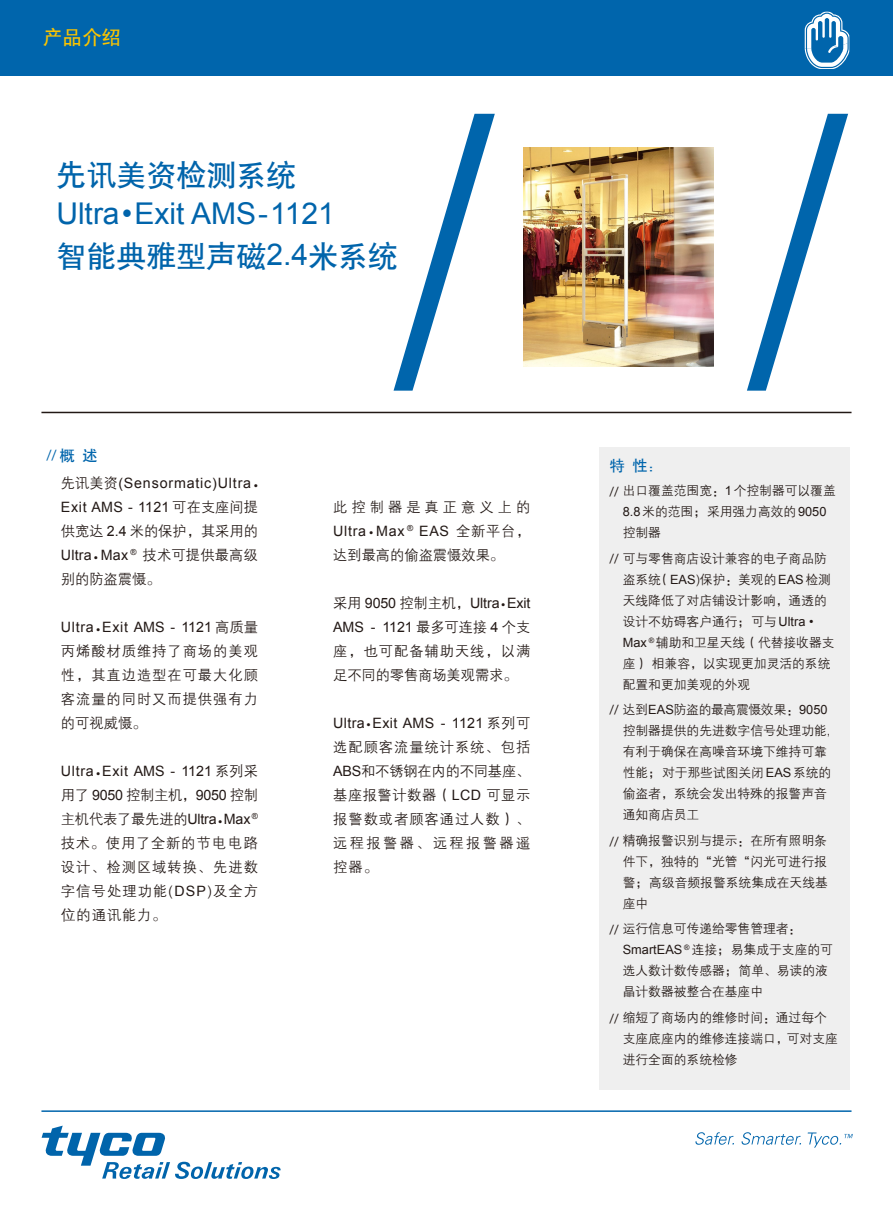
<style>
.page{position:relative;width:893px;height:1212px;background:#fff}
.page>*{position:absolute;margin:0;border:0;box-sizing:border-box;transform-origin:0 0}
.t1{font:30px "H Yb 1 gj";color:#0064ab}
.t2{font:30px "Arial";color:#0064ab}
.t3{font:19.5px "H Yb 1 gj";color:#fbc400}
.t4{font:15px "Myriad Pro";color:#0065ac}
.t5{font:15px "H Yb 1 gj";color:#0065ac}
.t6{font:14.25px/24px "FZZDXJW GB1 0";letter-spacing:.07em;color:#221815;text-align:justify}
.t7{font:14.25px "Arial";letter-spacing:.05em;color:#221815}
.t8{font:14.25px/24px "Arial";letter-spacing:.06em;color:#221815}
.t9{font:14.25px "Arial";letter-spacing:.025em;color:#221815}
.t10{font:14.25px/24px "Arial";letter-spacing:-.01em;color:#221815}
.t11{font:14.25px "FZZDXJW GB1 0";color:#221815}
.t12{font:14.25px/24px "FZZDXJW GB1 0";letter-spacing:-.005em;color:#221815}
.t13{font:14.25px "FZZDXJW GB1 0";letter-spacing:.285em;color:#221815}
.t14{font:12.75px/21px "FZZDXJW GB1 0";color:#221815}
.t15{font:12.75px "FZZDXJW GB1 0";letter-spacing:-.025em;color:#221815}
.s1{font-family:"Arial"}
.s2{font-family:"H Yb 1 gj"}
.s3{font-family:"FZZDXJW GB1 0"}
.s4{font-family:"Myriad Pro";font-size:13.5px}
</style>
<div class="page">
<svg style="left:695px;top:1132px;width:39px;height:13px"></svg>
<svg style="left:741px;top:1132px;width:60px;height:13px"></svg>
<svg style="left:808px;top:1132px;width:45px;height:15px"></svg>
<svg style="left:42px;top:1125px;width:239px;height:54px"></svg>
<div style="left:599px;top:447px;width:251px;height:642px;background:#efefef"></div>
<svg style="left:747px;top:114px;width:101px;height:277px"></svg>
<svg style="left:394px;top:114px;width:101px;height:277px"></svg>
<hr style="left:41px;top:1110px;width:810px;height:2px;background:#0065ac">
<hr style="left:41px;top:412px;width:810px;height:1px;background:#221815">
<div style="left:0;top:0;width:893px;height:76px;background:#0065ac"></div>
<img style="left:523px;top:148px;width:191px;height:219px">
<svg style="left:805px;top:11px;width:44px;height:58px"></svg>
<h2 class="t3" style="left:43px;top:27px;width:79px">产品介绍</h2>
<h1 class="t1" style="left:56px;top:160px;width:241px">先讯美资检测系统</h1>
<h1 class="t2" style="left:56px;top:194px;width:280px">Ultra•Exit AMS-1121</h1>
<h1 class="t1" style="left:56px;top:241px;width:343px">智能典雅型声磁<span class="s1">2.4</span>米系统</h1>
<p class="t4" style="left:46px;top:445px;width:53px">// <span class="s2">概 述</span></p>
<p class="t8" style="left:61px;top:471px;width:199px"><span class="s3">先讯美资</span>(Sensormatic)Ultra <sub>•<br></sub>Exit AMS - 1121 <span class="s3">可在支座间提</span></p>
<p class="t11" style="left:61px;top:523px;width:199px">供宽达 <span class="s1">2.4</span> 米的保护，其采用的</p>
<p class="t9" style="left:61px;top:546px;width:199px">Ultra <sub>•</sub> Max <sup>®</sup> <span class="s3">技术可提供最高级</span></p>
<p class="t6" style="left:61px;top:568px;width:101px">别的防盗震慑。</p>
<p class="t7" style="left:61px;top:618px;width:199px">Ultra <sub>•</sub>Exit AMS - 1121 <span class="s3">高质量</span></p>
<p class="t6" style="left:61px;top:640px;width:199px">丙烯酸材质维持了商场的美观性，其直边造型在可最大化顾客流量的同时又而提供强有力的可视威慑。</p>
<p class="t7" style="left:61px;top:762px;width:199px">Ultra <sub>•</sub>Exit AMS - 1121 <span class="s3">系列采</span></p>
<p class="t6" style="left:61px;top:784px;width:199px">用了 <span class="s1">9050</span> 控制主机，<span class="s1">9050</span> 控制主机代表了最先进的<span class="s1">Ultra</span><sub>•</sub><span class="s1">Max</span> <sup>®</sup>技术。使用了全新的节电电路设计、检测区域转换、先进数字信号处理功能(<span class="s1">DSP</span>)及全方位的通讯能力。</p>
<p class="t13" style="left:333px;top:499px;width:199px">此控制器是真正意义上的</p>
<p class="t7" style="left:333px;top:521px;width:199px">Ultra <sub>•</sub> Max <sup>®</sup> EAS <span class="s3">全新平台，</span></p>
<p class="t11" style="left:333px;top:547px;width:173px">达到最高的偷盗震慑效果。</p>
<p class="t10" style="left:333px;top:591px;width:199px"><span class="s3">采用</span> 9050 <span class="s3">控制主机，</span>Ultra<sub>•</sub>Exit<br>AMS - 1121 <span class="s3">最多可连接</span> 4 <span class="s3">个支</span></p>
<p class="t12" style="left:333px;top:639px;width:199px">座，也可配备辅助天线，以满足不同的零售商场美观需求。</p>
<p class="t9" style="left:333px;top:713px;width:199px">Ultra<sub>•</sub>Exit AMS - 1121 <span class="s3">系列可</span></p>
<p class="t6" style="left:333px;top:735px;width:199px">选配顾客流量统计系统、包括<span class="s1">ABS</span>和不锈钢在内的不同基座、基座报警计数器（<span class="s1">LCD</span> 可显示报警数或者顾客通过人数）、远程报警器、远程报警器遥控器。</p>
<p class="t5" style="left:610px;top:458px;width:54px">特 性：</p>
<p class="t14" style="left:610px;top:481px;width:228px"><span class="s4">//</span> 出口覆盖范围宽：<span class="s1">1</span>个控制器可以覆盖</p>
<p class="t14" style="left:623px;top:502px;width:205px"><span class="s1">8.8</span>米的范围；采用强力高效的<span class="s1">9050</span>控制器</p>
<p class="t14" style="left:623px;top:569px;width:213px">盗系统（<span class="s1">EAS</span>)保护：美观的<span class="s1">EAS</span>检测天线降低了对店铺设计影响，通透的设计不妨碍客户通行；可与<span class="s1">Ultra •<br>Max</span> <sup>®</sup> 辅助和卫星天线（代替接收器支座）相兼容，以实现更加灵活的系统配置和更加美观的外观</p>
<p class="t14" style="left:623px;top:721px;width:210px">控制器提供的先进数字信号处理功能,有利于确保在高噪音环境下维持可靠性能；对于那些试图关闭<span class="s1">EAS</span>系统的偷盗者，系统会发出特殊的报警声音通知商店员工</p>
<p class="t14" style="left:623px;top:851px;width:207px;text-align:justify">件下，独特的“光管“闪光可进行报警；高级音频报警系统集成在天线基座中</p>
<p class="t14" style="left:623px;top:940px;width:212px"><span class="s1">SmartEAS</span> <sup>®</sup> 连接；易集成于支座的可选人数计数传感器；简单、易读的液晶计数器被整合在基座中</p>
<p class="t14" style="left:623px;top:1028px;width:217px">支座底座内的维修连接端口，可对支座进行全面的系统检修</p>
<p class="t14" style="left:610px;top:548px;width:219px"><span class="s4">//</span> 可与零售商店设计兼容的电子商品防</p>
<p class="t15" style="left:610px;top:703px;width:219px"><span class="s4">//</span> 达到<span class="s1">EAS</span>防盗的最高震慑效果：<span class="s1">9050</span></p>
<p class="t14" style="left:610px;top:830px;width:219px"><span class="s4">//</span> 精确报警识别与提示：在所有照明条</p>
<p class="t14" style="left:610px;top:919px;width:193px"><span class="s4">//</span> 运行信息可传递给零售管理者：</p>
<p class="t14" style="left:610px;top:1007px;width:219px"><span class="s4">//</span> 缩短了商场内的维修时间：通过每个</p>
</div>
